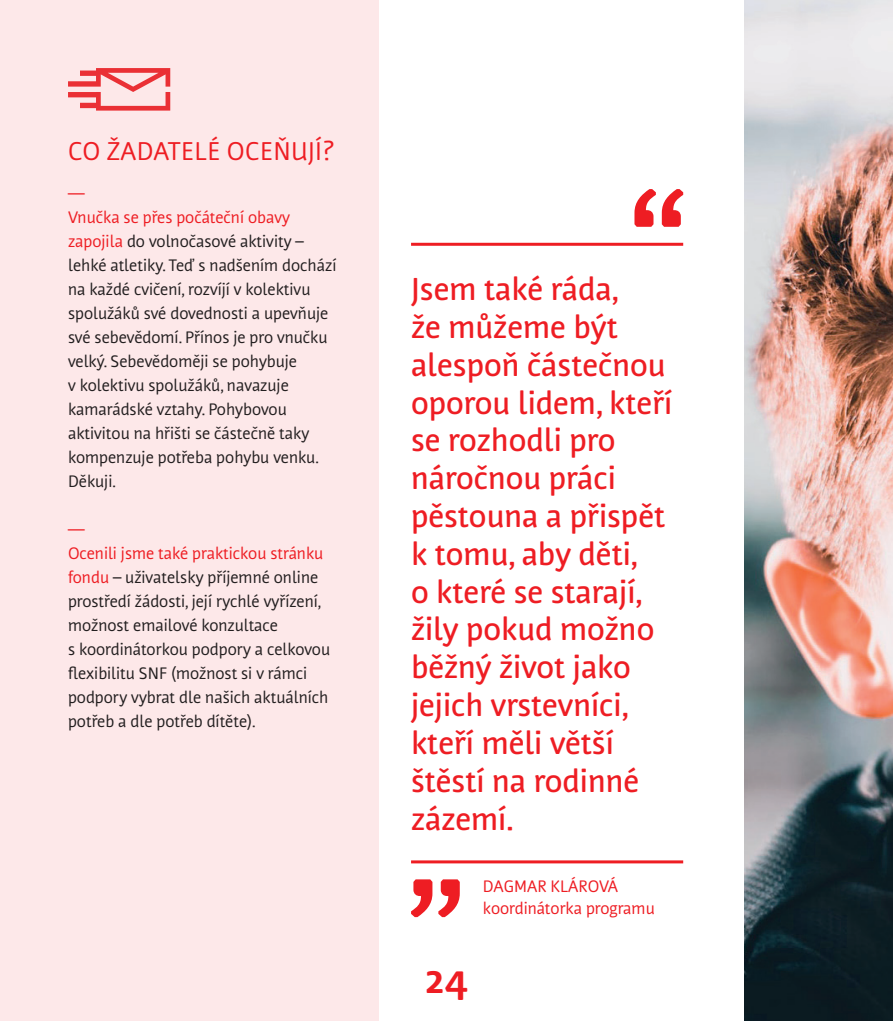
<style>
.page{position:relative;width:893px;height:1021px;background:#fff}
.page>*{position:absolute;margin:0;border:0;box-sizing:border-box;transform-origin:0 0}
.t1{font:700 40.5px "Nuvo Pro";color:#ee1d23}
.t2{font:500 31.5px/37.8px "Nuvo Pro";color:#ee1d23}
.t3{font:25.5px "Nuvo Pro";letter-spacing:.01em;color:#ee1d23}
.t4{font:16.5px/24px "Nuvo Pro";color:#231f20}
.t5{font:16.5px/22.5px "Nuvo Pro";color:#ee1d23}
.s1{color:#ee1d23}
</style>
<div class="page">
<div style="left:0;top:0;width:378px;height:1020px;background:#fde8e9"></div>
<svg style="left:68px;top:68px;width:102px;height:43px"></svg>
<img style="left:744px;top:0;width:149px;height:1020px">
<svg style="left:411px;top:879px;width:49px;height:38px"></svg>
<svg style="left:634px;top:189px;width:49px;height:38px"></svg>
<hr style="left:411px;top:243px;width:272px;height:3px;background:#ee1d23">
<hr style="left:411px;top:860px;width:272px;height:3px;background:#ee1d23">
<h3 class="t3" style="left:68px;top:135px;width:268px">CO ŽADATELÉ OCEŇUJÍ?</h3>
<p class="t4" style="left:68px;top:180px;width:270px"><span class="s1">—<br>Vnučka se přes počáteční obavy zapojila</span> do volnočasové aktivity – lehké atletiky. Teď s nadšením dochází na každé cvičení, rozvíjí v kolektivu spolužáků své dovednosti a upevňuje své sebevědomí. Přínos je pro vnučku velký. Sebevědoměji se pohybuje<br>v kolektivu spolužáků, navazuje kamarádské vztahy. Pohybovou aktivitou na hřišti se částečně taky kompenzuje potřeba pohybu venku.<br>Děkuji.</p>
<p class="t4" style="left:68px;top:517px;width:264px"><span class="s1">—<br>Ocenili jsme také praktickou stránku fondu</span> – uživatelsky příjemné online prostředí žádosti, její rychlé vyřízení, možnost emailové konzultace<br>s koordinátorkou podpory a celkovou flexibilitu SNF (možnost si v rámci podpory vybrat dle našich aktuálních potřeb a dle potřeb dítěte).</p>
<p class="t2" style="left:411px;top:269px;width:263px">Jsem také ráda,<br>že můžeme být alespoň částečnou oporou lidem, kteří se rozhodli pro náročnou práci pěstouna a přispět k tomu, aby děti,<br>o které se starají, žily pokud možno běžný život jako jejich vrstevníci, kteří měli větší štěstí na rodinné zázemí.</p>
<p class="t5" style="left:483px;top:874px;width:173px">DAGMAR KLÁROVÁ koordinátorka programu</p>
<h1 class="t1" style="left:424px;top:952px;width:46px">24</h1>
</div>
